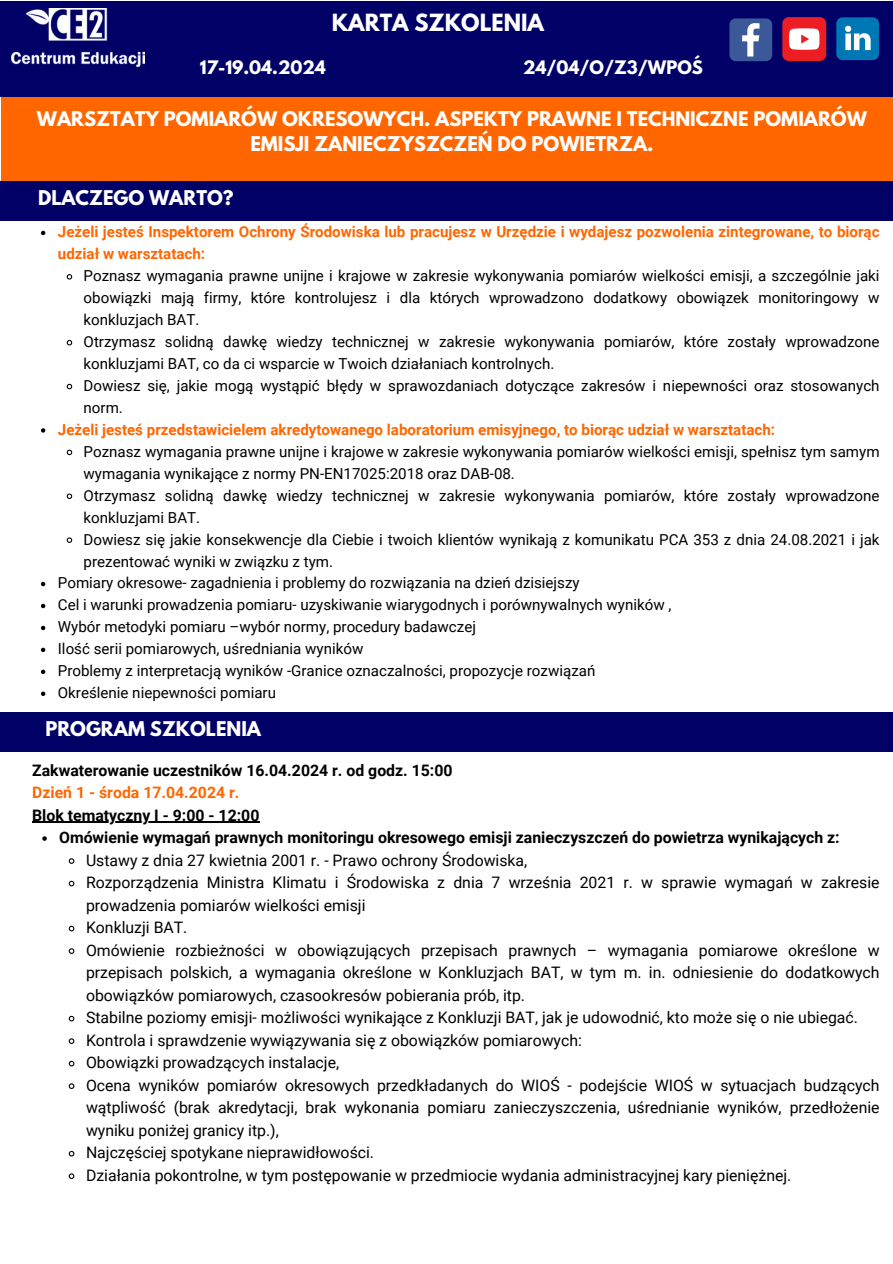
<style>
.page{position:relative;width:893px;height:1264px;background:#fff}
.page>*{position:absolute;margin:0;border:0;box-sizing:border-box;transform-origin:0 0}
.t1{font:700 21px "League Spartan";color:#fff}
.t2{font:700 18px/24.8px "League Spartan";color:#fff;text-align:center}
.t3{font:700 16.5px "League Spartan";color:#fff}
.t4{font:15.9px/22.5px "Roboto";color:#000;text-align:justify}
.t5{font:700 15.9px/22.5px "Roboto";color:#000}
.t6{font:15.15px/21.9px "Roboto";color:#000}
.t7{font:700 15.15px/21.9px "Roboto";color:#f60}
.s1{color:#f60}
</style>
<div class="page">
<div style="left:0;top:1px;width:892px;height:96px;background:#006"></div>
<img style="left:12px;top:9px;width:133px;height:57px">
<div style="left:1px;top:97px;width:891px;height:84px;background:#f60"></div>
<svg style="left:729px;top:18px;width:43px;height:43px;background:#576fa6"></svg>
<svg style="left:782px;top:17px;width:44px;height:44px;background:#eb5f67"></svg>
<svg style="left:836px;top:17px;width:43px;height:43px;background:#2c8abf"></svg>
<div style="left:0;top:181px;width:892px;height:40px;background:#006"></div>
<svg style="left:41px;top:231px;width:4px;height:4px"></svg>
<svg style="left:66px;top:274px;width:7px;height:6px"></svg>
<svg style="left:66px;top:339px;width:7px;height:7px"></svg>
<svg style="left:66px;top:383px;width:7px;height:7px"></svg>
<svg style="left:41px;top:428px;width:4px;height:4px"></svg>
<svg style="left:66px;top:449px;width:7px;height:7px"></svg>
<svg style="left:66px;top:493px;width:7px;height:6px"></svg>
<svg style="left:66px;top:537px;width:7px;height:6px"></svg>
<svg style="left:41px;top:582px;width:4px;height:4px"></svg>
<svg style="left:41px;top:604px;width:4px;height:4px"></svg>
<svg style="left:41px;top:625px;width:4px;height:5px"></svg>
<svg style="left:41px;top:647px;width:4px;height:5px"></svg>
<svg style="left:41px;top:669px;width:4px;height:5px"></svg>
<svg style="left:41px;top:691px;width:4px;height:5px"></svg>
<div style="left:0;top:712px;width:892px;height:39px;background:#006"></div>
<hr style="left:32px;top:821px;width:227px;height:1px;background:#000">
<svg style="left:42px;top:836px;width:5px;height:4px"></svg>
<svg style="left:68px;top:858px;width:7px;height:6px"></svg>
<svg style="left:68px;top:880px;width:7px;height:7px"></svg>
<svg style="left:68px;top:925px;width:7px;height:7px"></svg>
<svg style="left:68px;top:948px;width:7px;height:6px"></svg>
<svg style="left:68px;top:1015px;width:7px;height:7px"></svg>
<svg style="left:68px;top:1038px;width:7px;height:6px"></svg>
<svg style="left:68px;top:1060px;width:7px;height:7px"></svg>
<svg style="left:68px;top:1083px;width:7px;height:6px"></svg>
<svg style="left:68px;top:1150px;width:7px;height:7px"></svg>
<svg style="left:68px;top:1173px;width:7px;height:6px"></svg>
<h1 class="t1" style="left:332px;top:12px;width:214px">KARTA SZKOLENIA</h1>
<p class="t3" style="left:200px;top:59px;width:127px">17-19.04.2024</p>
<h2 class="t3" style="left:523px;top:59px;width:181px">24/04/O/Z3/WPOŚ</h2>
<p class="t2" style="left:37px;top:109px;width:831px">WARSZTATY POMIARÓW OKRESOWYCH. ASPEKTY PRAWNE I TECHNICZNE POMIARÓW<br>EMISJI ZANIECZYSZCZEŃ DO POWIETRZA.</p>
<p class="t2" style="left:38px;top:188px;width:197px">DLACZEGO WARTO?</p>
<h2 class="t7" style="left:58px;top:221px;width:823px">Jeżeli jesteś Inspektorem Ochrony Środowiska lub pracujesz w Urzędzie i wydajesz pozwolenia zintegrowane, to biorąc udział w warsztatach:</h2>
<p class="t6" style="left:84px;top:265px;width:797px;text-align:justify">Poznasz wymagania prawne unijne i krajowe w zakresie wykonywania pomiarów wielkości emisji, a szczególnie jaki obowiązki mają firmy, które kontrolujesz i dla których wprowadzono dodatkowy obowiązek monitoringowy w konkluzjach BAT.</p>
<p class="t6" style="left:84px;top:331px;width:797px">Otrzymasz solidną dawkę wiedzy technicznej w zakresie wykonywania pomiarów, które zostały wprowadzone konkluzjami BAT, co da ci wsparcie w Twoich działaniach kontrolnych.</p>
<h2 class="t6" style="left:84px;top:375px;width:797px">Dowiesz się, jakie mogą wystąpić błędy w sprawozdaniach dotyczące zakresów i niepewności oraz stosowanych norm.</h2>
<h2 class="t7" style="left:58px;top:419px;width:718px">Jeżeli jesteś przedstawicielem akredytowanego laboratorium emisyjnego, to biorąc udział w warsztatach:</h2>
<p class="t6" style="left:84px;top:440px;width:797px">Poznasz wymagania prawne unijne i krajowe w zakresie wykonywania pomiarów wielkości emisji, spełnisz tym samym wymagania wynikające z normy PN-EN17025:2018 oraz DAB-08.</p>
<p class="t6" style="left:84px;top:484px;width:797px">Otrzymasz solidną dawkę wiedzy technicznej w zakresie wykonywania pomiarów, które zostały wprowadzone konkluzjami BAT.</p>
<p class="t6" style="left:84px;top:528px;width:797px">Dowiesz się jakie konsekwencje dla Ciebie i twoich klientów wynikają z komunikatu PCA 353 z dnia 24.08.2021 i jak prezentować wyniki w związku z tym.</p>
<p class="t6" style="left:58px;top:572px;width:523px">Pomiary okresowe- zagadnienia i problemy do rozwiązania na dzień dzisiejszy</p>
<p class="t6" style="left:58px;top:594px;width:615px">Cel i warunki prowadzenia pomiaru- uzyskiwanie wiarygodnych i porównywalnych wyników ,</p>
<p class="t6" style="left:58px;top:616px;width:419px">Wybór metodyki pomiaru –wybór normy, procedury badawczej</p>
<p class="t6" style="left:58px;top:638px;width:307px">Ilość serii pomiarowych, uśredniania wyników</p>
<p class="t6" style="left:58px;top:660px;width:539px">Problemy z interpretacją wyników -Granice oznaczalności, propozycje rozwiązań</p>
<p class="t6" style="left:58px;top:682px;width:220px">Określenie niepewności pomiaru</p>
<p class="t2" style="left:45px;top:718px;width:217px">PROGRAM SZKOLENIA</p>
<p class="t5" style="left:32px;top:758px;width:422px">Zakwaterowanie uczestników 16.04.2024 r. od godz. 15:00<br><span class="s1">Dzień 1 - środa 17.04.2024 r.</span></p>
<p class="t5" style="left:32px;top:803px;width:229px">Blok tematyczny I - 9:00 - 12:00</p>
<p class="t5" style="left:59px;top:826px;width:782px">Omówienie wymagań prawnych monitoringu okresowego emisji zanieczyszczeń do powietrza wynikających z:</p>
<p class="t4" style="left:86px;top:848px;width:443px">Ustawy z dnia 27 kwietnia 2001 r. - Prawo ochrony Środowiska,</p>
<h2 class="t4" style="left:86px;top:871px;width:795px">Rozporządzenia Ministra Klimatu i Środowiska z dnia 7 września 2021 r. w sprawie wymagań w zakresie</h2>
<h3 class="t4" style="left:86px;top:893px;width:281px">prowadzenia pomiarów wielkości emisji<br>Konkluzji BAT.</h3>
<p class="t4" style="left:86px;top:938px;width:795px">Omówienie rozbieżności w obowiązujących przepisach prawnych – wymagania pomiarowe określone w przepisach polskich, a wymagania określone w Konkluzjach BAT, w tym m. in. odniesienie do dodatkowych obowiązków pomiarowych, czasookresów pobierania prób, itp.</p>
<p class="t4" style="left:86px;top:1006px;width:773px">Stabilne poziomy emisji- możliwości wynikające z Konkluzji BAT, jak je udowodnić, kto może się o nie ubiegać.</p>
<p class="t4" style="left:86px;top:1028px;width:497px">Kontrola i sprawdzenie wywiązywania się z obowiązków pomiarowych:</p>
<p class="t4" style="left:86px;top:1051px;width:255px">Obowiązki prowadzących instalacje,</p>
<p class="t4" style="left:86px;top:1073px;width:795px">Ocena wyników pomiarów okresowych przedkładanych do WIOŚ - podejście WIOŚ w sytuacjach budzących wątpliwość (brak akredytacji, brak wykonania pomiaru zanieczyszczenia, uśrednianie wyników, przedłożenie wyniku poniżej granicy itp.),</p>
<p class="t4" style="left:86px;top:1141px;width:289px">Najczęściej spotykane nieprawidłowości.</p>
<p class="t4" style="left:86px;top:1163px;width:706px">Działania pokontrolne, w tym postępowanie w przedmiocie wydania administracyjnej kary pieniężnej.</p>
</div>
